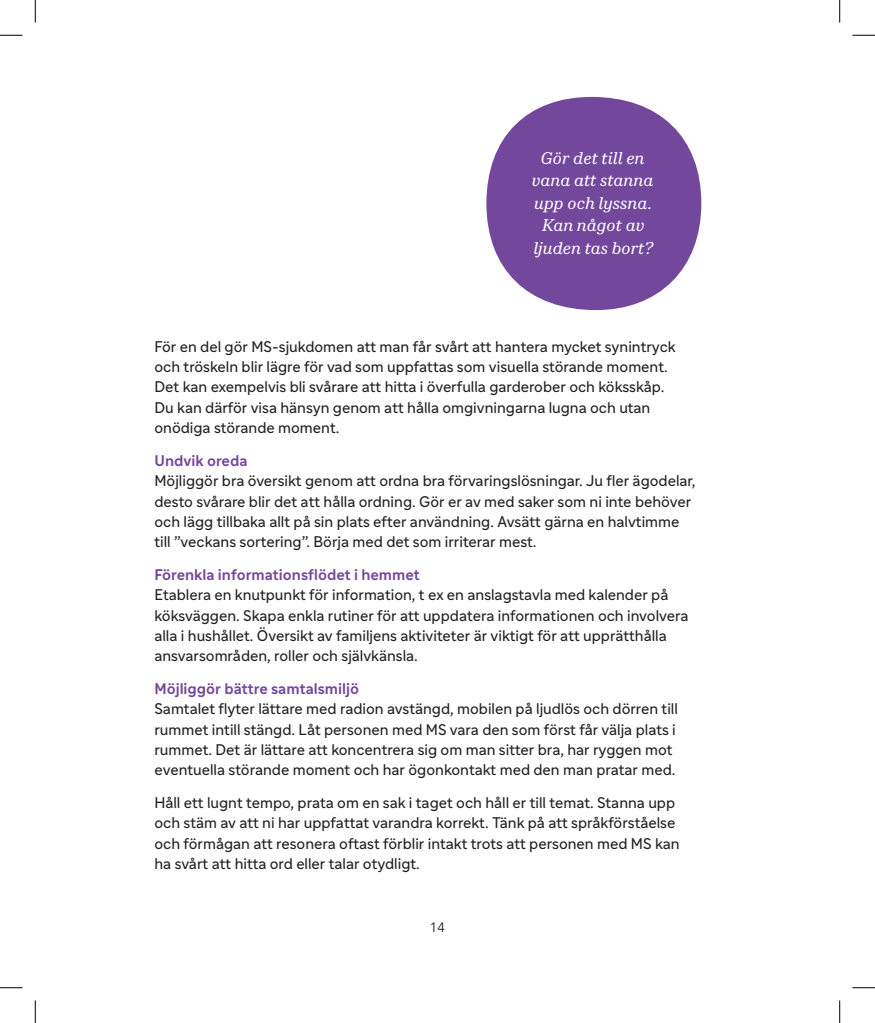
<style>
.page{position:relative;width:875px;height:1023px;background:#fff}
.page>*{position:absolute;margin:0;border:0;box-sizing:border-box;transform-origin:0 0}
.t1{font:italic 16.5px/22.5px "Sanofi Serif";letter-spacing:.01em;color:#fff;text-align:center}
.t2{font:15px/20.2px "Sanofi Sans";color:#231f20}
.t3{font:700 15px "Sanofi Sans";color:#73479c}
.t4{font:13.5px "Avenir LT Std";color:#231f20}
</style>
<div class="page">
<div style="left:486px;top:97px;width:215px;height:213px;background:#73479c;border-radius:50%"></div>
<svg style="left:0;top:35px;width:22px;height:1px"></svg>
<svg style="left:852px;top:35px;width:22px;height:1px"></svg>
<svg style="left:0;top:987px;width:22px;height:1px"></svg>
<svg style="left:852px;top:987px;width:22px;height:1px"></svg>
<svg style="left:35px;top:0;width:1px;height:23px"></svg>
<svg style="left:35px;top:1000px;width:1px;height:23px"></svg>
<svg style="left:839px;top:0;width:1px;height:23px"></svg>
<svg style="left:839px;top:1000px;width:1px;height:23px"></svg>
<p class="t1" style="left:531px;top:147px;width:123px">Gör det till en vana att stanna upp och lyssna.<br>Kan något av ljuden tas bort?</p>
<p class="t2" style="left:154px;top:336px;width:522px">För en del gör MS-sjukdomen att man får svårt att hantera mycket synintryck och tröskeln blir lägre för vad som uppfattas som visuella störande moment.<br>Det kan exempelvis bli svårare att hitta i överfulla garderober och köksskåp.<br>Du kan därför visa hänsyn genom att hålla omgivningarna lugna och utan onödiga störande moment.</p>
<p class="t3" style="left:154px;top:451px;width:95px">Undvik oreda</p>
<p class="t2" style="left:154px;top:471px;width:542px">Möjliggör bra översikt genom att ordna bra förvaringslösningar. Ju fler ägodelar, desto svårare blir det att hålla ordning. Gör er av med saker som ni inte behöver och lägg tillbaka allt på sin plats efter användning. Avsätt gärna en halvtimme till ”veckans sortering”. Börja med det som irriterar mest.</p>
<p class="t3" style="left:154px;top:565px;width:267px">Förenkla informationsflödet i hemmet</p>
<p class="t2" style="left:154px;top:585px;width:535px">Etablera en knutpunkt för information, t ex en anslagstavla med kalender på köksväggen. Skapa enkla rutiner för att uppdatera informationen och involvera alla i hushållet. Översikt av familjens aktiviteter är viktigt för att upprätthålla ansvarsområden, roller och självkänsla.</p>
<p class="t3" style="left:154px;top:679px;width:206px">Möjliggör bättre samtalsmiljö</p>
<p class="t2" style="left:154px;top:699px;width:524px">Samtalet flyter lättare med radion avstängd, mobilen på ljudlös och dörren till rummet intill stängd. Låt personen med MS vara den som först får välja plats i rummet. Det är lättare att koncentrera sig om man sitter bra, har ryggen mot eventuella störande moment och har ögonkontakt med den man pratar med.</p>
<p class="t2" style="left:154px;top:792px;width:526px">Håll ett lugnt tempo, prata om en sak i taget och håll er till temat. Stanna upp och stäm av att ni har uppfattat varandra korrekt. Tänk på att språkförståelse och förmågan att resonera oftast förblir intakt trots att personen med MS kan ha svårt att hitta ord eller talar otydligt.</p>
<p class="t4" style="left:429px;top:920px;width:17px">14</p>
</div>
